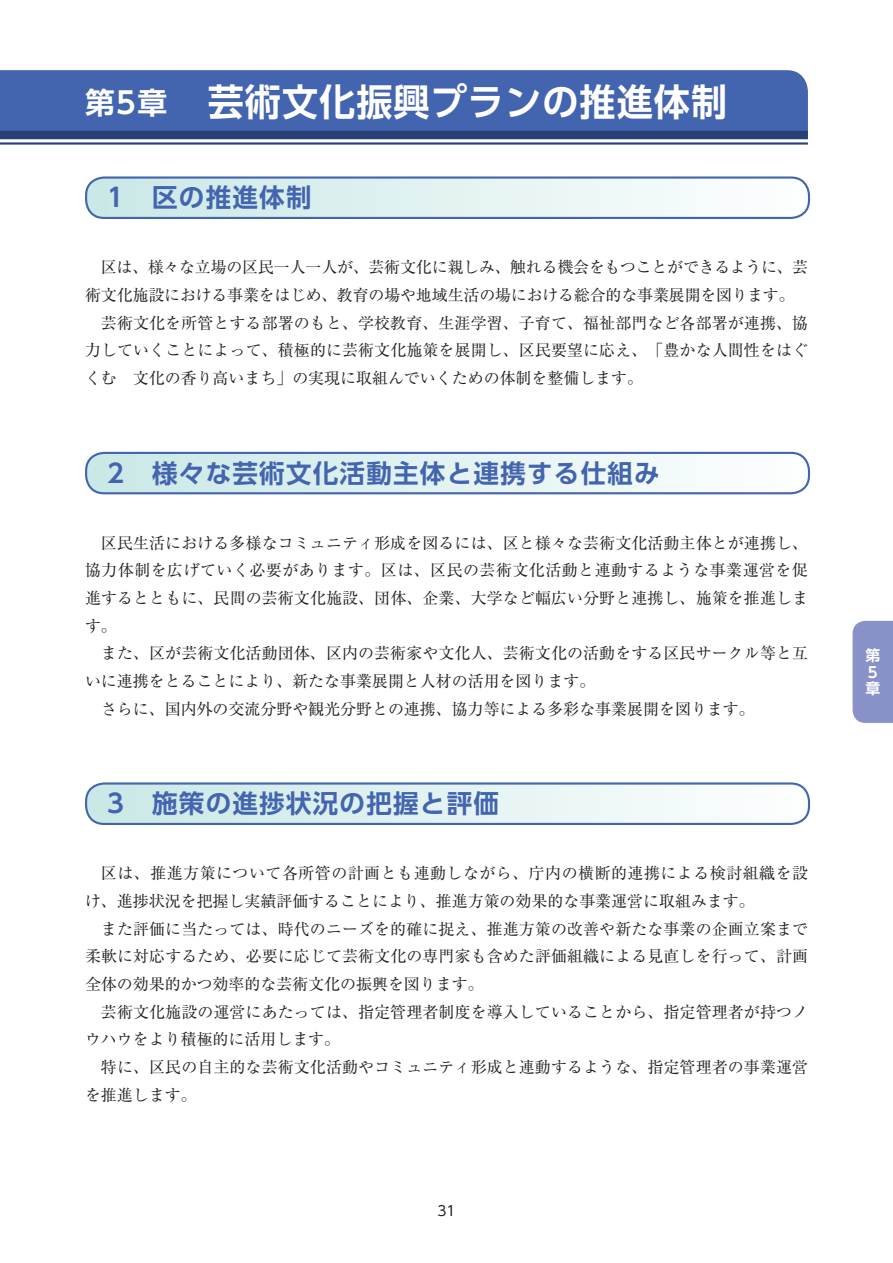
<style>
.page{position:relative;width:893px;height:1263px;background:#fff}
.page>*{position:absolute;margin:0;border:0;box-sizing:border-box;transform-origin:0 0}
.t1{font:700 37.2px "UD Shin Go Pr 6 De";letter-spacing:.03em;color:#fff}
.t2{font:700 25.5px "UD Shin Go Pr 6 De";letter-spacing:.05em;color:#4364af}
.t3{font:15.9px/27.6px "Ryumin Pr 6";letter-spacing:.01em;color:#231f20;text-align:justify}
.t4{font:15.9px "Ryumin Pr 6";letter-spacing:-.01em;color:#231f20}
.t5{font:15.9px/27.6px "Ryumin Pr 6";letter-spacing:.03em;color:#231f20}
.t6{font:700 14.85px/16.4px "UD Shin Go Pr 6 De";color:#fff}
.t7{font:13.8px "UD Shin Go Pr 6";color:#231f20}
.s1{font-size:29.7px}
</style>
<div class="page">
<div style="left:853px;top:621px;width:40px;height:102px;background:#8892c8"></div>
<svg style="left:86px;top:179px;width:723px;height:39px"></svg>
<div style="left:85px;top:176px;width:725px;height:43px;border:2px solid #4364af;border-radius:18px"></div>
<svg style="left:86px;top:453px;width:723px;height:40px"></svg>
<div style="left:85px;top:452px;width:725px;height:42px;border:2px solid #4364af;border-radius:18px"></div>
<svg style="left:86px;top:785px;width:723px;height:39px"></svg>
<div style="left:85px;top:782px;width:725px;height:43px;border:2px solid #4364af;border-radius:18px"></div>
<div style="left:0;top:70px;width:808px;height:61px;background:#4364af"></div>
<div style="left:0;top:131px;width:808px;height:8px;background:#294077"></div>
<hr style="left:0;top:142px;width:808px;height:3px;background:#294077">
<h1 class="t1" style="left:85px;top:72px;width:644px"><span class="s1">第5章</span> 芸術文化振興プランの推進体制</h1>
<h2 class="t2" style="left:107px;top:177px;width:206px">1　区の推進体制</h2>
<p class="t4" style="left:101px;top:255px;width:709px">区は、様々な立場の区民一人一人が、芸術文化に親しみ、触れる機会をもつことができるように、芸</p>
<p class="t4" style="left:85px;top:283px;width:711px">術文化施設における事業をはじめ、教育の場や地域生活の場における総合的な事業展開を図ります。</p>
<p class="t3" style="left:101px;top:308px;width:709px">芸術文化を所管とする部署のもと、学校教育、生涯学習、子育て、福祉部門など各部署が連携、協</p>
<p class="t3" style="left:85px;top:336px;width:724px">力していくことによって、積極的に芸術文化施策を展開し、区民要望に応え、「豊かな人間性をはぐ</p>
<p class="t3" style="left:85px;top:363px;width:560px">くむ　文化の香り高いまち」の実現に取組んでいくための体制を整備します。</p>
<h2 class="t2" style="left:107px;top:452px;width:554px">2　様々な芸術文化活動主体と連携する仕組み</h2>
<p class="t3" style="left:85px;top:528px;width:725px;text-indent:16px">区民生活における多様なコミュニティ形成を図るには、区と様々な芸術文化活動主体とが連携し、協力体制を広げていく必要があります。区は、区民の芸術文化活動と連動するような事業運営を促進するとともに、民間の芸術文化施設、団体、企業、大学など幅広い分野と連携し、施策を推進します。</p>
<p class="t3" style="left:101px;top:639px;width:709px">また、区が芸術文化活動団体、区内の芸術家や文化人、芸術文化の活動をする区民サークル等と互</p>
<p class="t3" style="left:85px;top:666px;width:512px">いに連携をとることにより、新たな事業展開と人材の活用を図ります。</p>
<p class="t3" style="left:101px;top:694px;width:655px">さらに、国内外の交流分野や観光分野との連携、協力等による多彩な事業展開を図ります。</p>
<h2 class="t2" style="left:107px;top:783px;width:393px">3　施策の進捗状況の把握と評価</h2>
<p class="t5" style="left:85px;top:859px;width:725px;text-indent:16px">区は、推進方策について各所管の計画とも連動しながら、庁内の横断的連携による検討組織を設け、進捗状況を把握し実績評価することにより、推進方策の効果的な事業運営に取組みます。</p>
<p class="t3" style="left:85px;top:914px;width:725px;text-indent:16px">また評価に当たっては、時代のニーズを的確に捉え、推進方策の改善や新たな事業の企画立案まで柔軟に対応するため、必要に応じて芸術文化の専門家も含めた評価組織による見直しを行って、計画全体の効果的かつ効率的な芸術文化の振興を図ります。</p>
<p class="t3" style="left:85px;top:997px;width:725px;text-indent:16px">芸術文化施設の運営にあたっては、指定管理者制度を導入していることから、指定管理者が持つノウハウをより積極的に活用します。</p>
<p class="t3" style="left:85px;top:1052px;width:725px;text-indent:16px">特に、区民の自主的な芸術文化活動やコミュニティ形成と連動するような、指定管理者の事業運営を推進します。</p>
<p class="t7" style="left:437px;top:1199px;width:20px">31</p>
<p class="t6" style="left:865px;top:647px;width:16px">第<br>5章</p>
</div>
